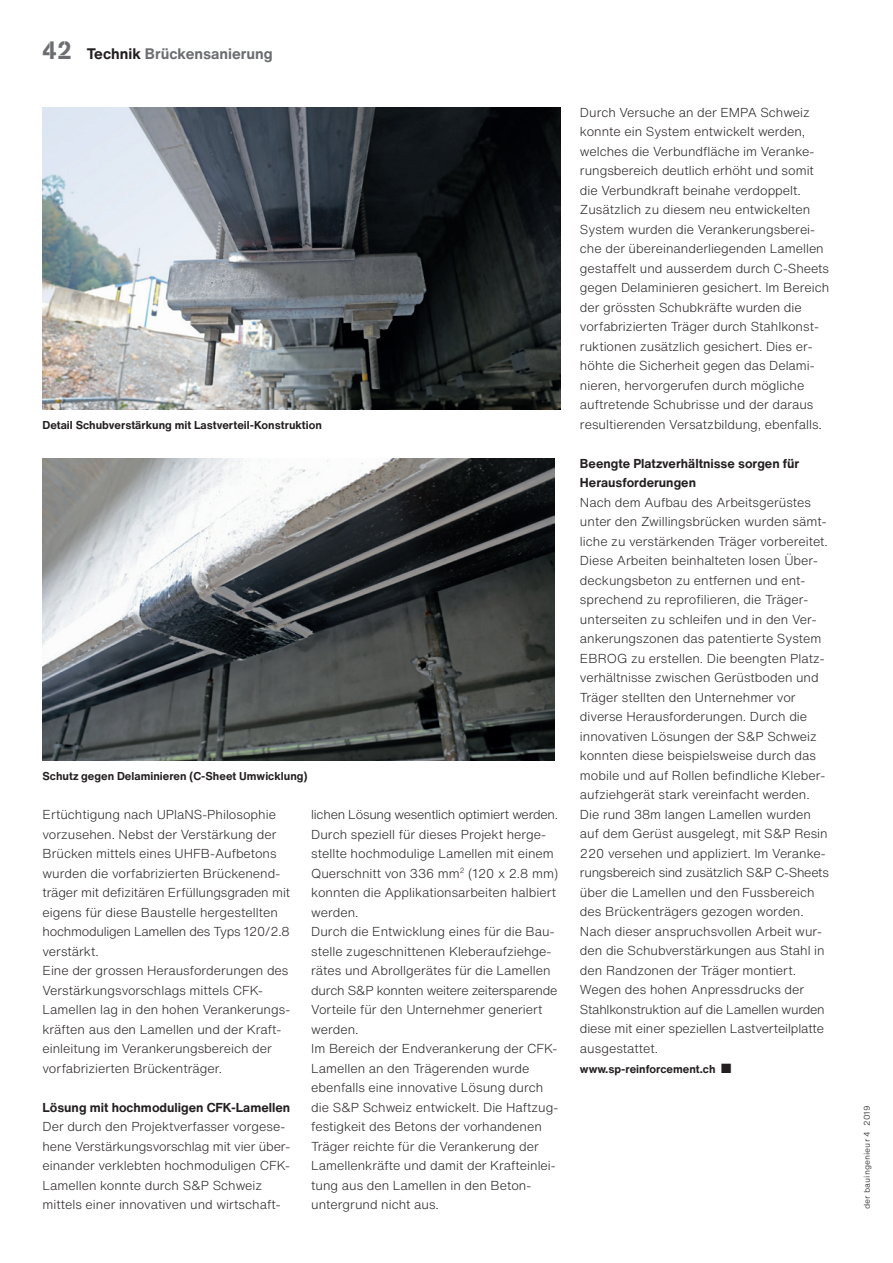
<style>
.page{position:relative;width:893px;height:1263px;background:#fff}
.page>*{position:absolute;margin:0;border:0;box-sizing:border-box;transform-origin:0 0}
.t1{font:700 15px "Helvetica Now Text";color:#6c6d70}
.t2{font:300 12.75px/19.5px "Helvetica Now Text";color:#231f20}
.t3{font:700 12.75px/19.5px "Helvetica Now Text";color:#231f20}
.t4{font:700 11.25px "Helvetica Now Text";color:#231f20}
.t5{font:300 7.5px "Helvetica Now Micro";color:#231f20}
.s1{font-family:"AG Book Stencil";font-weight:400;font-size:25.5px}
.s2{color:#231f20}
</style>
<div class="page">
<img style="left:43px;top:107px;width:517px;height:302px">
<img style="left:43px;top:458px;width:512px;height:302px">
<p class="t1" style="left:43px;top:42px;width:232px"><span class="s1">42</span> <span class="s2">Technik</span> Brückensanierung</p>
<p class="t4" style="left:43px;top:417px;width:281px">Detail Schubverstärkung mit Lastverteil-Konstruktion</p>
<p class="t4" style="left:43px;top:768px;width:266px">Schutz gegen Delaminieren (C-Sheet Umwicklung)</p>
<p class="t2" style="left:43px;top:804px;width:249px">Ertüchtigung nach UPlaNS-Philosophie vorzusehen. Nebst der Verstärkung der Brücken mittels eines UHFB-Aufbetons wurden die vorfabrizierten Brückenend&shy;träger mit defizitären Erfüllungsgraden mit eigens für diese Baustelle hergestellten hochmoduligen Lamellen des Typs 120/2.8 verstärkt.<br>Eine der grossen Herausforderungen des Verstärkungsvorschlags mittels CFK-Lamellen lag in den hohen Verankerungs&shy;kräften aus den Lamellen und der Kraft&shy;einleitung im Verankerungsbereich der vorfabrizierten Brückenträger.</p>
<p class="t3" style="left:43px;top:1097px;width:249px">Lösung mit hochmoduligen CFK-Lamellen</p>
<p class="t2" style="left:43px;top:1116px;width:249px">Der durch den Projektverfasser vorgese&shy;hene Verstärkungsvorschlag mit vier über&shy;einander verklebten hochmoduligen CFK-Lamellen konnte durch S&amp;P Schweiz mittels einer innovativen und wirtschaft-</p>
<p class="t2" style="left:311px;top:804px;width:249px">lichen Lösung wesentlich optimiert werden.<br>Durch speziell für dieses Projekt herge&shy;stellte hochmodulige Lamellen mit einem Querschnitt von 336 mm<sup>2</sup> (120 x 2.8 mm) konnten die Applikationsarbeiten halbiert werden.<br>Durch die Entwicklung eines für die Bau&shy;stelle zugeschnittenen Kleberaufziehge&shy;rätes und Abrollgerätes für die Lamellen durch S&amp;P konnten weitere zeitersparende Vorteile für den Unternehmer generiert werden.<br>Im Bereich der Endverankerung der CFK-Lamellen an den Trägerenden wurde ebenfalls eine innovative Lösung durch die S&amp;P Schweiz entwickelt. Die Haftzug&shy;festigkeit des Betons der vorhandenen Träger reichte für die Verankerung der Lamellenkräfte und damit der Krafteinlei&shy;tung aus den Lamellen in den Beton&shy;untergrund nicht aus.</p>
<p class="t2" style="left:580px;top:102px;width:251px">Durch Versuche an der EMPA Schweiz konnte ein System entwickelt werden, welches die Verbundfläche im Veranke&shy;rungsbereich deutlich erhöht und somit die Verbundkraft beinahe verdoppelt.<br>Zusätzlich zu diesem neu entwickelten System wurden die Verankerungsberei&shy;che der übereinanderliegenden Lamellen gestaffelt und ausserdem durch C-Sheets gegen Delaminieren gesichert. Im Bereich der grössten Schubkräfte wurden die vorfabrizierten Träger durch Stahlkonst&shy;ruktionen zusätzlich gesichert. Dies er&shy;höhte die Sicherheit gegen das Delami&shy;nieren, hervorgerufen durch mögliche auftretende Schubrisse und der daraus resultierenden Versatzbildung, ebenfalls.</p>
<p class="t3" style="left:580px;top:453px;width:221px">Beengte Platzverhältnisse sorgen für<br>Herausforderungen</p>
<p class="t2" style="left:580px;top:492px;width:250px">Nach dem Aufbau des Arbeitsgerüstes unter den Zwillingsbrücken wurden sämt&shy;liche zu verstärkenden Träger vorbereitet.<br>Diese Arbeiten beinhalteten losen Über&shy;deckungsbeton zu entfernen und ent&shy;sprechend zu reprofilieren, die Träger&shy;unterseiten zu schleifen und in den Ver&shy;ankerungszonen das patentierte System EBROG zu erstellen. Die beengten Platz&shy;verhältnisse zwischen Gerüstboden und Träger stellten den Unternehmer vor diverse Herausforderungen. Durch die innovativen Lösungen der S&amp;P Schweiz konnten diese beispielsweise durch das mobile und auf Rollen befindliche Kleber&shy;aufziehgerät stark vereinfacht werden.<br>Die rund 38m langen Lamellen wurden auf dem Gerüst ausgelegt, mit S&amp;P Resin 220 versehen und appliziert. Im Veranke&shy;rungsbereich sind zusätzlich S&amp;P C-Sheets über die Lamellen und den Fussbereich des Brückenträgers gezogen worden.<br>Nach dieser anspruchsvollen Arbeit wur&shy;den die Schubverstärkungen aus Stahl in den Randzonen der Träger montiert.<br>Wegen des hohen Anpressdrucks der Stahlkonstruktion auf die Lamellen wurden diese mit einer speziellen Lastverteilplatte ausgestattet.</p>
<p class="t4" style="left:580px;top:1060px;width:153px">www.sp-reinforcement.ch ■</p>
<p class="t5" style="left:861px;top:1209px;width:105px;rotate:-90deg">der bauingenieur 4 2019</p>
</div>
